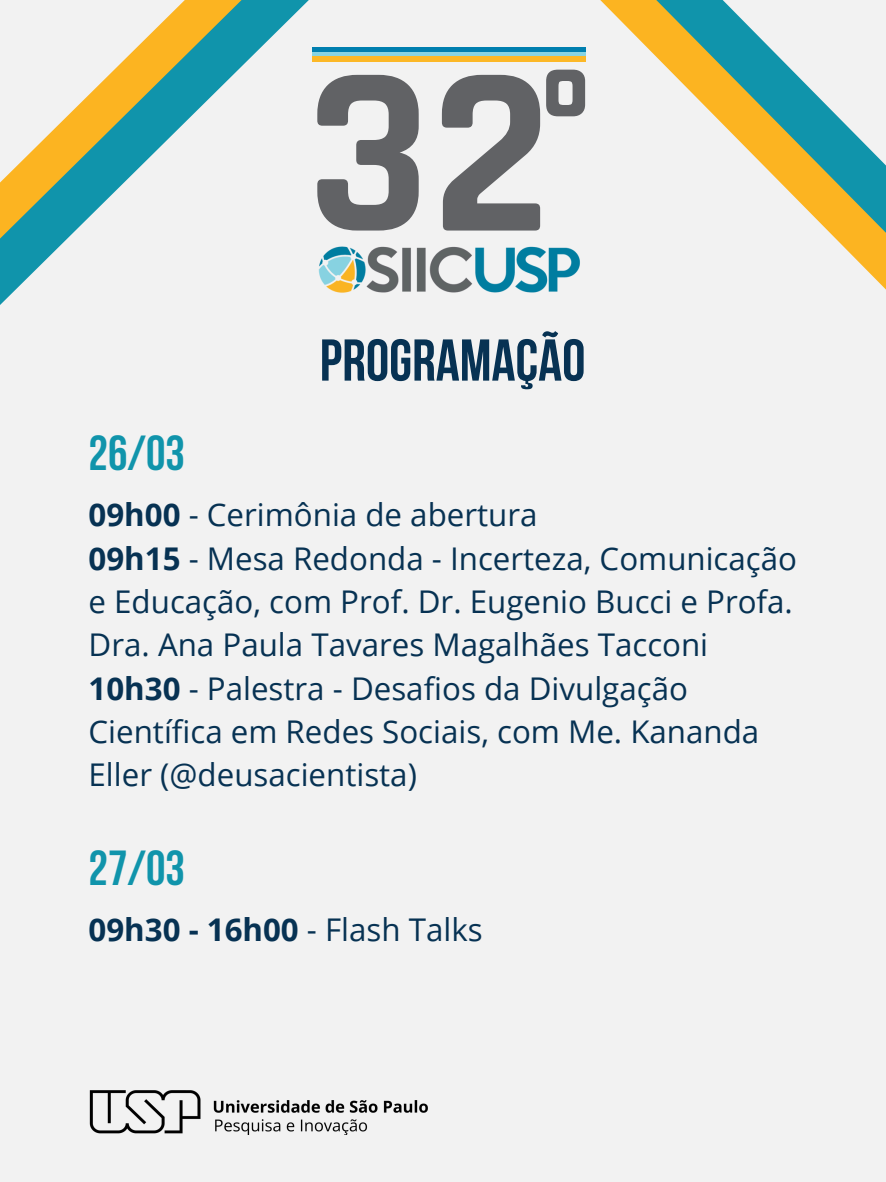
<style>
.page{position:relative;width:886px;height:1182px;background:#fff}
.page>*{position:absolute;margin:0;border:0;box-sizing:border-box;transform-origin:0 0}
.t1{font:700 241.94px "Rajdhani";color:#616265}
.t2{font:700 58.8px "Bebas Neue";color:#073253}
.t3{font:700 49px "Bebas Neue";color:#1094ab}
.t4{font:31.32px/43.3px "Open Sans";color:#073253}
.t5{font:700 31.32px "Open Sans";color:#073253}
.s1{font-weight:700}
.s2{font-weight:400}
</style>
<div class="page">
<div style="left:0;top:0;width:886px;height:1181px;background:#f2f2f2"></div>
<img style="left:89px;top:1090px;width:339px;height:44px">
<svg style="left:584px;top:0;width:302px;height:290px"></svg>
<img style="left:379px;top:208px;width:206px;height:85px">
<hr style="left:312px;top:48px;width:273px;height:4px;background:#007faf">
<div style="left:312px;top:52px;width:273px;height:5px;background:#87d4e3"></div>
<div style="left:312px;top:57px;width:273px;height:5px;background:#fcb827"></div>
<svg style="left:0;top:0;width:375px;height:305px"></svg>
<p class="t1" style="left:308px;top:5px;width:305px">32°</p>
<p class="t2" style="left:320px;top:336px;width:267px">PROGRAMAÇÃO</p>
<p class="t3" style="left:89px;top:433px;width:98px">26/03</p>
<p class="t4" style="left:89px;top:492px;width:450px"><span class="s1">09h00</span> - Cerimônia de abertura</p>
<p class="t4" style="left:89px;top:535px;width:710px"><span class="s1">09h15</span> - Mesa Redonda - Incerteza, Comunicação e Educação, com Prof. Dr. Eugenio Bucci e Profa.<br>Dra. Ana Paula Tavares Magalhães Tacconi</p>
<p class="t4" style="left:89px;top:665px;width:672px"><span class="s1">10h30</span> - Palestra - Desafios da Divulgação<br>Científica em Redes Sociais, com Me. Kananda<br>Eller (@deusacientista)</p>
<h1 class="t3" style="left:89px;top:848px;width:98px">27/03</h1>
<p class="t5" style="left:89px;top:907px;width:396px">09h30 - 16h00 <span class="s2">- Flash Talks</span></p>
</div>
